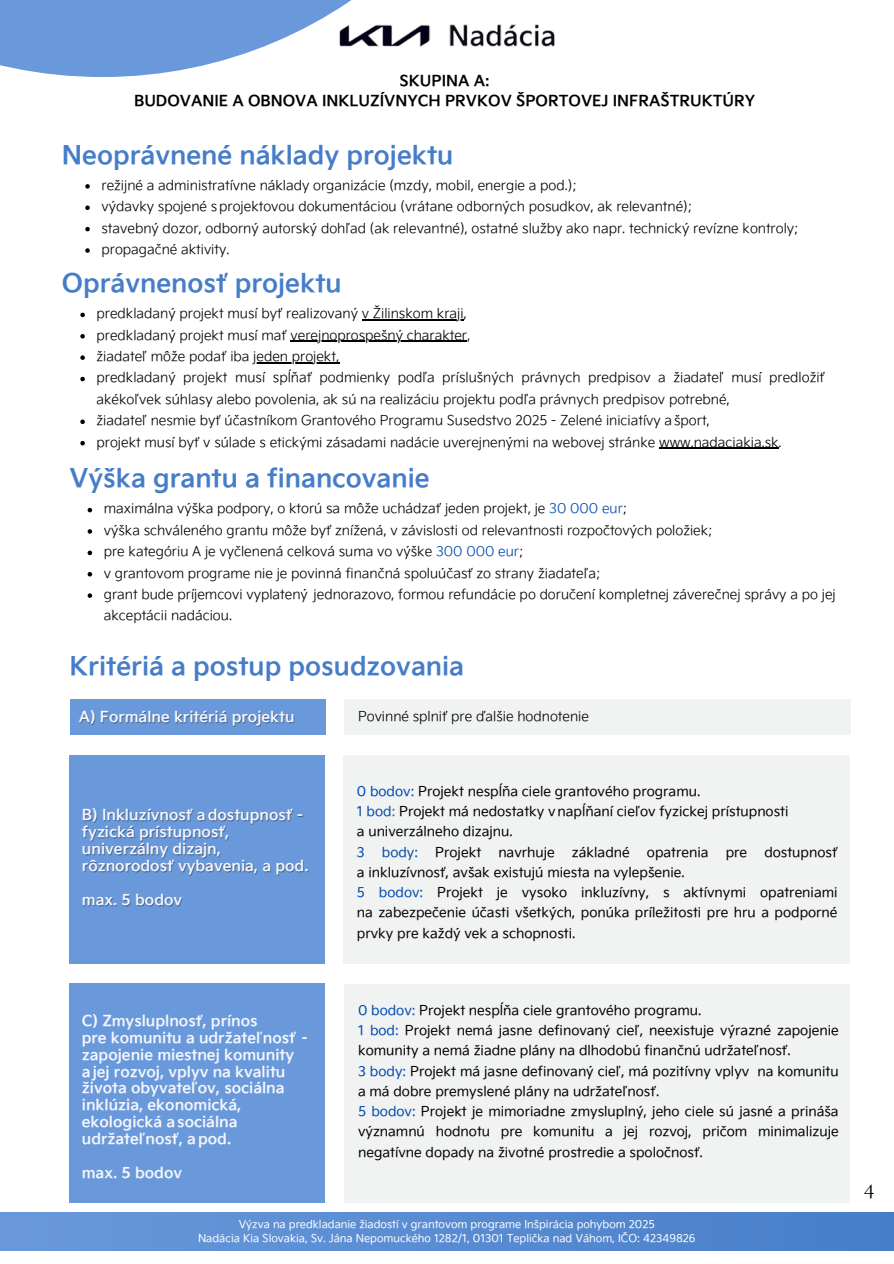
<style>
.page{position:relative;width:894px;height:1264px;background:#fff}
.page>*{position:absolute;margin:0;border:0;box-sizing:border-box;transform-origin:0 0}
.t1{font:25.5px "Kia Signature OTF Bold";color:#467dc8}
.t2{font:24px "Cormorant Garamond";color:#000}
.t3{font:15px/16.8px "Kia Signature OTF Bold";color:#f4f6fc}
.t4{font:15px/20.2px "Kia Signature OTF Bold";color:#000;text-align:center}
.t5{font:13.5px/21.3px "Kia Signature OTF Light";color:#000}
.t6{font:13.5px/20.2px "Kia Signature OTF Regular";color:#000}
.t7{font:13.5px "Kia Signature OTF Regular";color:#004aad}
.t8{font:10.8px "Kia Signature OTF Regular";color:#fff}
.s1{color:#004aad}
.s2{color:#613d8f}
</style>
<div class="page">
<svg style="left:0;top:0;width:351px;height:77px;fill:#6999db"></svg>
<img style="left:330px;top:16px;width:225px;height:37px">
<svg style="left:85px;top:184px;width:5px;height:5px"></svg>
<svg style="left:85px;top:205px;width:5px;height:5px"></svg>
<svg style="left:85px;top:227px;width:5px;height:4px"></svg>
<svg style="left:85px;top:248px;width:5px;height:5px"></svg>
<svg style="left:80px;top:312px;width:5px;height:5px"></svg>
<hr style="left:362px;top:319px;width:101px;height:1px;background:#000">
<svg style="left:80px;top:334px;width:5px;height:4px"></svg>
<hr style="left:290px;top:341px;width:177px;height:1px;background:#000">
<svg style="left:80px;top:355px;width:5px;height:5px"></svg>
<hr style="left:253px;top:362px;width:83px;height:1px;background:#000">
<svg style="left:80px;top:377px;width:5px;height:4px"></svg>
<svg style="left:80px;top:419px;width:5px;height:5px"></svg>
<svg style="left:80px;top:441px;width:5px;height:4px"></svg>
<hr style="left:659px;top:447px;width:119px;height:2px;background:#000">
<svg style="left:88px;top:508px;width:4px;height:4px"></svg>
<svg style="left:88px;top:529px;width:4px;height:4px"></svg>
<svg style="left:88px;top:550px;width:4px;height:5px"></svg>
<svg style="left:88px;top:572px;width:4px;height:4px"></svg>
<svg style="left:88px;top:593px;width:4px;height:5px"></svg>
<div style="left:71px;top:699px;width:255px;height:35px;background:#6999db"></div>
<div style="left:69px;top:755px;width:256px;height:209px;background:#6999db"></div>
<div style="left:344px;top:699px;width:506px;height:35px;background:#f1f2f2"></div>
<div style="left:343px;top:755px;width:506px;height:209px;background:#f1f2f2"></div>
<div style="left:70px;top:982px;width:255px;height:220px;background:#6999db"></div>
<div style="left:343px;top:984px;width:506px;height:218px;background:#f1f2f2"></div>
<div style="left:0;top:1212px;width:893px;height:38px;background:linear-gradient(to right,#6999db,#487ec9)"></div>
<p class="t4" style="left:134px;top:72px;width:622px">SKUPINA A:<br>BUDOVANIE A OBNOVA INKLUZÍVNYCH PRVKOV ŠPORTOVEJ INFRAŠTRUKTÚRY</p>
<h3 class="t1" style="left:62px;top:140px;width:393px">Neoprávnené náklady projektu</h3>
<h1 class="t5" style="left:101px;top:175px;width:476px">režijné a administratívne náklady organizácie (mzdy, mobil, energie a pod.);</h1>
<p class="t5" style="left:101px;top:196px;width:592px">výdavky spojené sprojektovou dokumentáciou (vrátane odborných posudkov, ak relevantné);</p>
<p class="t5" style="left:101px;top:218px;width:698px">stavebný dozor, odborný autorský dohľad (ak relevantné), ostatné služby ako napr. technický revízne kontroly;</p>
<p class="t5" style="left:101px;top:239px;width:129px">propagačné aktivity.</p>
<p class="t1" style="left:62px;top:269px;width:281px">Oprávnenosť projektu</p>
<h1 class="t5" style="left:96px;top:303px;width:371px">predkladaný projekt musí byť realizovaný v Žilinskom kraji,</h1>
<p class="t5" style="left:96px;top:325px;width:375px">predkladaný projekt musí mať verejnoprospešný charakter,</p>
<p class="t5" style="left:96px;top:346px;width:244px">žiadateľ môže podať iba jeden projekt,</p>
<p class="t5" style="left:96px;top:368px;width:729px">predkladaný projekt musí spĺňať podmienky podľa príslušných právnych predpisov a žiadateľ musí predložiť akékoľvek súhlasy alebo povolenia, ak sú na realizáciu projektu podľa právnych predpisov potrebné,</p>
<p class="t5" style="left:96px;top:410px;width:686px">žiadateľ nesmie byť účastníkom Grantového Programu Susedstvo 2025 - Zelené iniciatívy ašport,<br>projekt musí byť v súlade s etickými zásadami nadácie uverejnenými na webovej stránke www.nadaciakia.sk.</p>
<p class="t1" style="left:69px;top:464px;width:362px">Výška grantu a financovanie</p>
<p class="t5" style="left:104px;top:499px;width:525px">maximálna výška podpory, o ktorú sa môže uchádzať jeden projekt, je <span class="s1">30 000 eur</span>;</p>
<p class="t5" style="left:104px;top:520px;width:610px">výška schváleného grantu môže byť znížená, v závislosti od relevantnosti rozpočtových položiek;</p>
<p class="t5" style="left:104px;top:541px;width:421px">pre kategóriu A je vyčlenená celková suma vo výške <span class="s1">300 000 eur</span>;</p>
<p class="t5" style="left:104px;top:563px;width:498px">v grantovom programe nie je povinná finančná spoluúčasť zo strany žiadateľa;</p>
<h1 class="t5" style="left:104px;top:584px;width:733px">grant bude príjemcovi vyplatený jednorazovo, formou refundácie po doručení kompletnej záverečnej správy a po jej akceptácii nadáciou.</h1>
<p class="t1" style="left:69px;top:652px;width:396px">Kritériá a postup posudzovania</p>
<h5 class="t3" style="left:79px;top:709px;width:217px">A) Formálne kritériá projektu</h5>
<p class="t5" style="left:358px;top:705px;width:232px">Povinné splniť pre ďalšie hodnotenie</p>
<p class="t3" style="left:82px;top:807px;width:223px">B) Inkluzívnosť adostupnosť -</p>
<h5 class="t3" style="left:82px;top:824px;width:149px">fyzická prístupnosť,</h5>
<h5 class="t3" style="left:82px;top:841px;width:140px">univerzálny dizajn,</h5>
<p class="t3" style="left:82px;top:858px;width:228px">rôznorodosť vybavenia, a pod.</p>
<p class="t3" style="left:82px;top:891px;width:102px">max. 5 bodov</p>
<p class="t3" style="left:82px;top:1013px;width:229px">C) Zmysluplnosť, prínos<br>pre komunitu a udržateľnosť – zapojenie miestnej komunity ajej rozvoj, vplyv na kvalitu života obyvateľov, sociálna inklúzia, ekonomická, ekologická asociálna udržateľnosť, apod.</p>
<p class="t3" style="left:82px;top:1164px;width:102px">max. 5 bodov</p>
<p class="t6" style="left:357px;top:781px;width:433px"><span class="s1">0 bodov:</span> Projekt nespĺňa ciele grantového programu.<br><span class="s1">1 bod</span><span class="s2">:</span> Projekt má nedostatky vnapĺňaní cieľov fyzickej prístupnosti a univerzálneho dizajnu.<br><span class="s1">3</span></p>
<p class="t7" style="left:382px;top:844px;width:38px">body:</p>
<p class="t6" style="left:435px;top:842px;width:47px">Projekt</p>
<p class="t6" style="left:498px;top:842px;width:58px">navrhuje</p>
<p class="t6" style="left:571px;top:842px;width:59px">základné</p>
<p class="t6" style="left:646px;top:842px;width:63px">opatrenia</p>
<p class="t6" style="left:725px;top:842px;width:23px">pre</p>
<p class="t6" style="left:764px;top:842px;width:75px">dostupnosť</p>
<p class="t6" style="left:357px;top:862px;width:482px">a inkluzívnosť, avšak existujú miesta na vylepšenie.<br><span class="s1">5 bodov:</span> Projekt je vysoko inkluzívny, s aktívnymi opatreniami na zabezpečenie účasti všetkých, ponúka príležitosti pre hru a podporné prvky pre každý vek a schopnosti.</p>
<p class="t6" style="left:358px;top:1000px;width:482px"><span class="s1">0 bodov:</span> Projekt nespĺňa ciele grantového programu.<br><span class="s1">1 bod:</span> Projekt nemá jasne definovaný cieľ, neexistuje výrazné zapojenie komunity a nemá žiadne plány na dlhodobú finančnú udržateľnosť.<br><span class="s1">3 body:</span> Projekt má jasne definovaný cieľ, má pozitívny vplyv na komunitu a má dobre premyslené plány na udržateľnosť.<br><span class="s1">5 bodov:</span> Projekt je mimoriadne zmysluplný, jeho ciele sú jasné a prináša významnú hodnotu pre komunitu a jej rozvoj, pričom minimalizuje negatívne dopady na životné prostredie a spoločnosť.</p>
<p class="t8" style="left:238px;top:1217px;width:417px">Výzva na predkladanie žiadostí v grantovom programe Inšpirácia pohybom 2025</p>
<p class="t8" style="left:198px;top:1232px;width:499px">Nadácia Kia Slovakia, Sv. Jána Nepomuckého 1282/1, 01301 Teplička nad Váhom, IČO: 42349826</p>
<h2 class="t2" style="left:863px;top:1171px;width:12px">4</h2>
</div>
